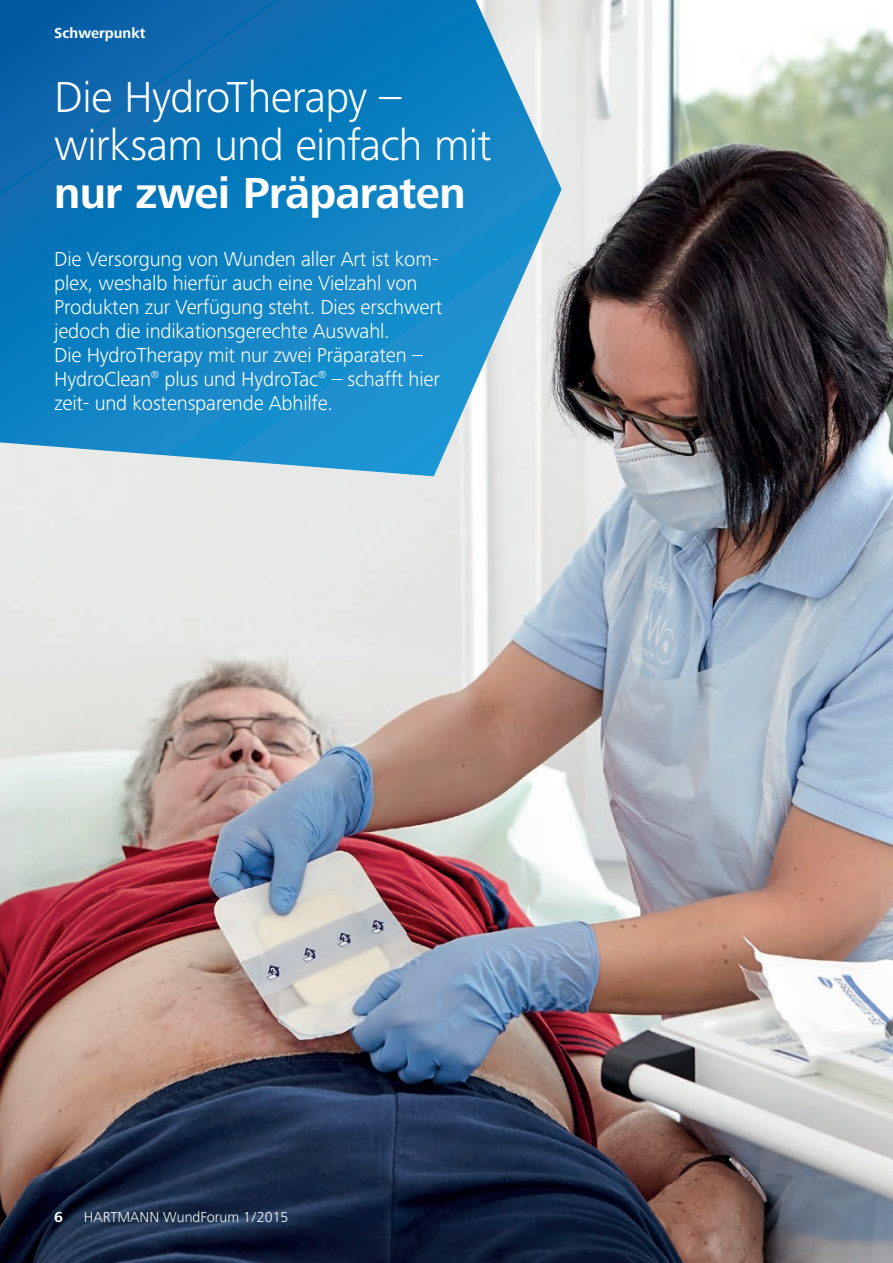
<style>
.page{position:relative;width:893px;height:1263px;background:#fff}
.page>*{position:absolute;margin:0;border:0;box-sizing:border-box;transform-origin:0 0}
.t1{font:300 45px/48px "Frutiger Next LTW1 G";letter-spacing:-.02em;color:#fff}
.t2{font:700 45px "Frutiger Next LTW1 G";letter-spacing:-.015em;color:#fff}
.t3{font:300 21px/24px "Frutiger Next LTW1 G";letter-spacing:-.01em;color:#fff}
.t4{font:300 15px "Frutiger Next LTW1 G";color:#fff}
.t5{font:700 15px "Frutiger Next LTW1 G";color:#fff}
</style>
<div class="page">
<img style="left:0;top:0;width:893px;height:1263px">
<svg style="left:0;top:0;width:562px;height:476px;background:#2a8ac4"></svg>
<p class="t5" style="left:54px;top:25px;width:93px">Schwerpunkt</p>
<h1 class="t1" style="left:54px;top:73px;width:439px">Die HydroTherapy – wirksam und einfach mit</h1>
<h1 class="t2" style="left:54px;top:167px;width:413px">nur zwei Präparaten</h1>
<p class="t3" style="left:54px;top:247px;width:390px">Die Versorgung von Wunden aller Art ist kom&shy;plex, weshalb hierfür auch eine Vielzahl von Produkten zur Verfügung steht. Dies erschwert jedoch die indikationsgerechte Auswahl.<br>Die HydroTherapy mit nur zwei Präparaten – HydroClean<sup>®</sup> plus und HydroTac<sup>®</sup> – schafft hier zeit- und kostensparende Abhilfe.</p>
<p class="t5" style="left:54px;top:1208px;width:10px">6</p>
<p class="t4" style="left:84px;top:1208px;width:206px">HARTMANN WundForum 1/2015</p>
</div>
